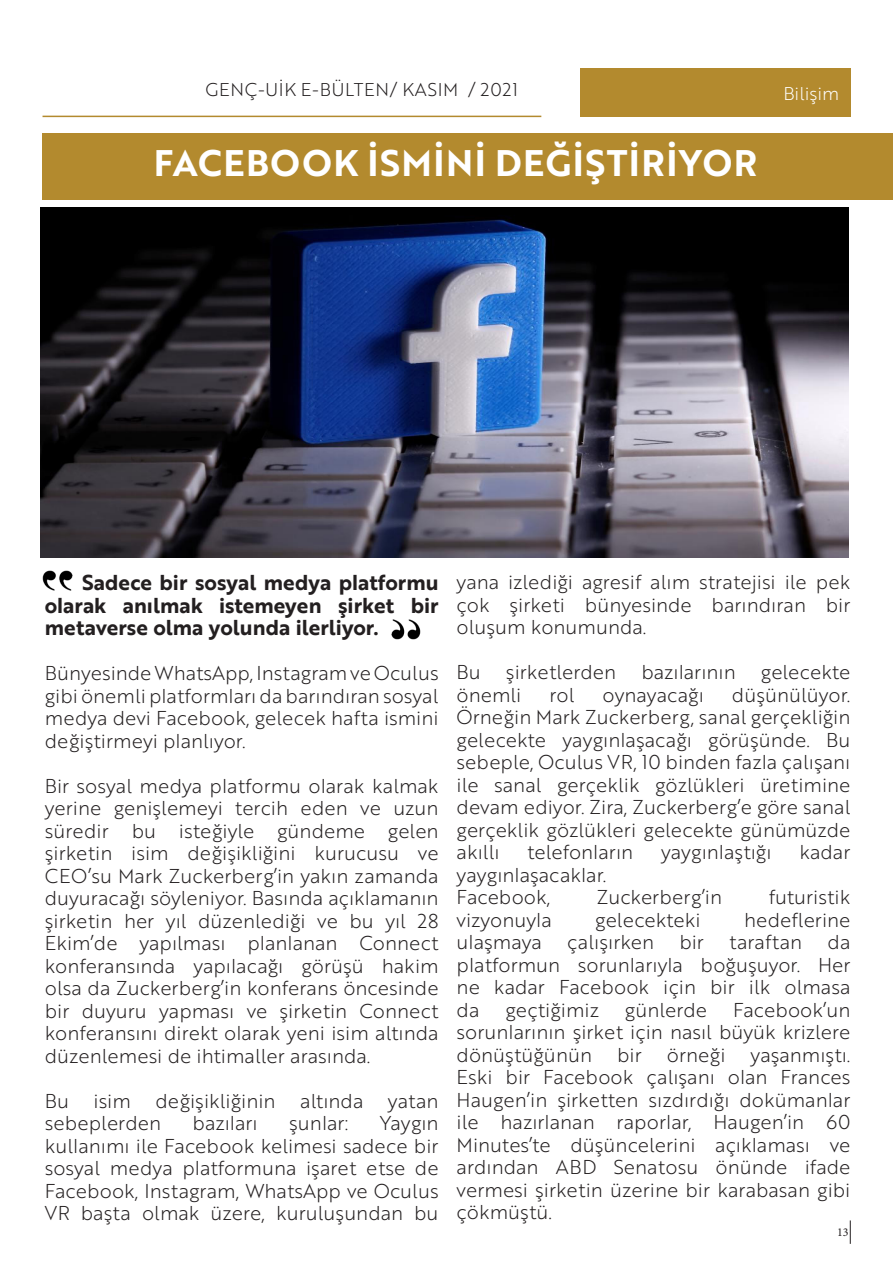
<style>
.page{position:relative;width:893px;height:1263px;background:#fff}
.page>*{position:absolute;margin:0;border:0;box-sizing:border-box;transform-origin:0 0}
.t1{font:700 36px "Brother 1816";letter-spacing:.04em;color:#fff}
.t2{font:700 21px/22.5px "Brother 1816";color:#231f20;text-align:justify}
.t3{font:300 19.5px/22.5px "Brother 1816";color:#231f20;text-align:justify}
.t4{font:300 18px "Brother 1816";letter-spacing:.04em;color:#231f20}
.t5{font:300 18px "Brother 1816";color:#fff}
.t6{font:12px "Minion Pro";color:#231f20}
</style>
<div class="page">
<svg style="left:850px;top:1220px;width:1px;height:24px"></svg>
<div style="left:43px;top:133px;width:850px;height:67px;background:#b38a2e"></div>
<div style="left:580px;top:68px;width:270px;height:48px;background:#b38a2e"></div>
<hr style="left:43px;top:116px;width:498px;height:1px;background:#b38a2e">
<img style="left:41px;top:208px;width:808px;height:350px">
<img style="left:43px;top:570px;width:29px;height:21px">
<img style="left:391px;top:619px;width:30px;height:21px">
<p class="t4" style="left:206px;top:76px;width:314px">GENÇ-UİK E-BÜLTEN/ KASIM / 2021</p>
<p class="t5" style="left:783px;top:80px;width:57px">Bilişim</p>
<p class="t1" style="left:154px;top:136px;width:605px">FACEBOOK İSMİNİ DEĞİŞTİRİYOR</p>
<p class="t2" style="left:45px;top:571px;width:395px;text-indent:37px">Sadece bir sosyal medya platformu olarak anılmak istemeyen şirket bir metaverse olma yolunda ilerliyor.</p>
<p class="t3" style="left:45px;top:661px;width:395px">Bünyesinde WhatsApp, Instagram ve Oculus gibi önemli platformları da barındıran sosyal medya devi Facebook, gelecek hafta ismini değiştirmeyi planlıyor.</p>
<p class="t3" style="left:45px;top:774px;width:395px">Bir sosyal medya platformu olarak kalmak yerine genişlemeyi tercih eden ve uzun süredir bu isteğiyle gündeme gelen şirketin isim değişikliğini kurucusu ve CEO’su Mark Zuckerberg’in yakın zamanda duyuracağı söyleniyor. Basında açıklamanın şirketin her yıl düzenlediği ve bu yıl 28<br>Ekim’de yapılması planlanan Connect konferansında yapılacağı görüşü hakim olsa da Zuckerberg’in konferans öncesinde bir duyuru yapması ve şirketin Connect konferansını direkt olarak yeni isim altında düzenlemesi de ihtimaller arasında.</p>
<p class="t3" style="left:45px;top:1089px;width:26px">Bu</p>
<p class="t3" style="left:94px;top:1089px;width:39px">isim</p>
<p class="t3" style="left:155px;top:1089px;width:122px">değişikliğinin</p>
<p class="t3" style="left:300px;top:1089px;width:65px">altında</p>
<p class="t3" style="left:388px;top:1089px;width:52px">yatan</p>
<p class="t3" style="left:45px;top:1111px;width:118px">sebeplerden</p>
<p class="t3" style="left:193px;top:1111px;width:67px">bazıları</p>
<p class="t3" style="left:289px;top:1111px;width:60px">şunlar:</p>
<p class="t3" style="left:45px;top:1111px;width:395px;text-indent:335px">Yaygın kullanımı ile Facebook kelimesi sadece bir sosyal medya platformuna işaret etse de Facebook, Instagram, WhatsApp ve Oculus VR başta olmak üzere, kuruluşundan bu</p>
<p class="t3" style="left:457px;top:570px;width:395px">yana izlediği agresif alım stratejisi ile pek çok şirketi bünyesinde barındıran bir oluşum konumunda.</p>
<p class="t3" style="left:457px;top:660px;width:26px">Bu</p>
<p class="t3" style="left:506px;top:660px;width:112px">şirketlerden</p>
<p class="t3" style="left:641px;top:660px;width:96px">bazılarının</p>
<p class="t3" style="left:761px;top:660px;width:91px">gelecekte</p>
<p class="t3" style="left:457px;top:683px;width:66px">önemli</p>
<p class="t3" style="left:549px;top:683px;width:27px">rol</p>
<p class="t3" style="left:603px;top:683px;width:103px">oynayacağı</p>
<p class="t3" style="left:457px;top:683px;width:395px;text-indent:275px">düşünülüyor.<br>Örneğin Mark Zuckerberg, sanal gerçekliğin gelecekte yaygınlaşacağı görüşünde. Bu sebeple, Oculus VR, 10 binden fazla çalışanı ile sanal gerçeklik gözlükleri üretimine devam ediyor. Zira, Zuckerberg’e göre sanal gerçeklik gözlükleri gelecekte günümüzde akıllı</p>
<p class="t3" style="left:527px;top:840px;width:107px">telefonların</p>
<p class="t3" style="left:661px;top:840px;width:112px">yaygınlaştığı</p>
<p class="t3" style="left:799px;top:840px;width:53px">kadar</p>
<p class="t3" style="left:457px;top:863px;width:151px">yaygınlaşacaklar.</p>
<p class="t3" style="left:457px;top:885px;width:95px">Facebook,</p>
<p class="t3" style="left:597px;top:885px;width:127px">Zuckerberg’in</p>
<p class="t3" style="left:769px;top:885px;width:83px">futuristik</p>
<p class="t3" style="left:457px;top:908px;width:97px">vizyonuyla</p>
<p class="t3" style="left:595px;top:908px;width:107px">gelecekteki</p>
<p class="t3" style="left:744px;top:908px;width:108px">hedeflerine</p>
<p class="t3" style="left:457px;top:930px;width:87px">ulaşmaya</p>
<p class="t3" style="left:567px;top:930px;width:88px">çalışırken</p>
<p class="t3" style="left:679px;top:930px;width:26px">bir</p>
<p class="t3" style="left:729px;top:930px;width:75px">taraftan</p>
<p class="t3" style="left:457px;top:930px;width:395px;text-indent:371px">da platformun sorunlarıyla boğuşuyor. Her ne kadar Facebook için bir ilk olmasa da</p>
<p class="t3" style="left:457px;top:998px;width:395px;text-indent:276px">Facebook’un sorunlarının şirket için nasıl büyük krizlere dönüştüğünün</p>
<p class="t3" style="left:505px;top:998px;width:95px">geçtiğimiz</p>
<p class="t3" style="left:625px;top:998px;width:84px">günlerde</p>
<p class="t3" style="left:617px;top:1043px;width:26px">bir</p>
<p class="t3" style="left:667px;top:1043px;width:60px">örneği</p>
<p class="t3" style="left:457px;top:1043px;width:395px;text-indent:294px">yaşanmıştı.<br>Eski bir Facebook çalışanı olan Frances Haugen’in şirketten sızdırdığı dokümanlar ile hazırlanan raporlar, Haugen’in 60<br>Minutes’te düşüncelerini açıklaması ve ardından ABD Senatosu önünde ifade vermesi şirketin üzerine bir karabasan gibi çökmüştü.</p>
<p class="t6" style="left:837px;top:1224px;width:13px">13</p>
</div>
